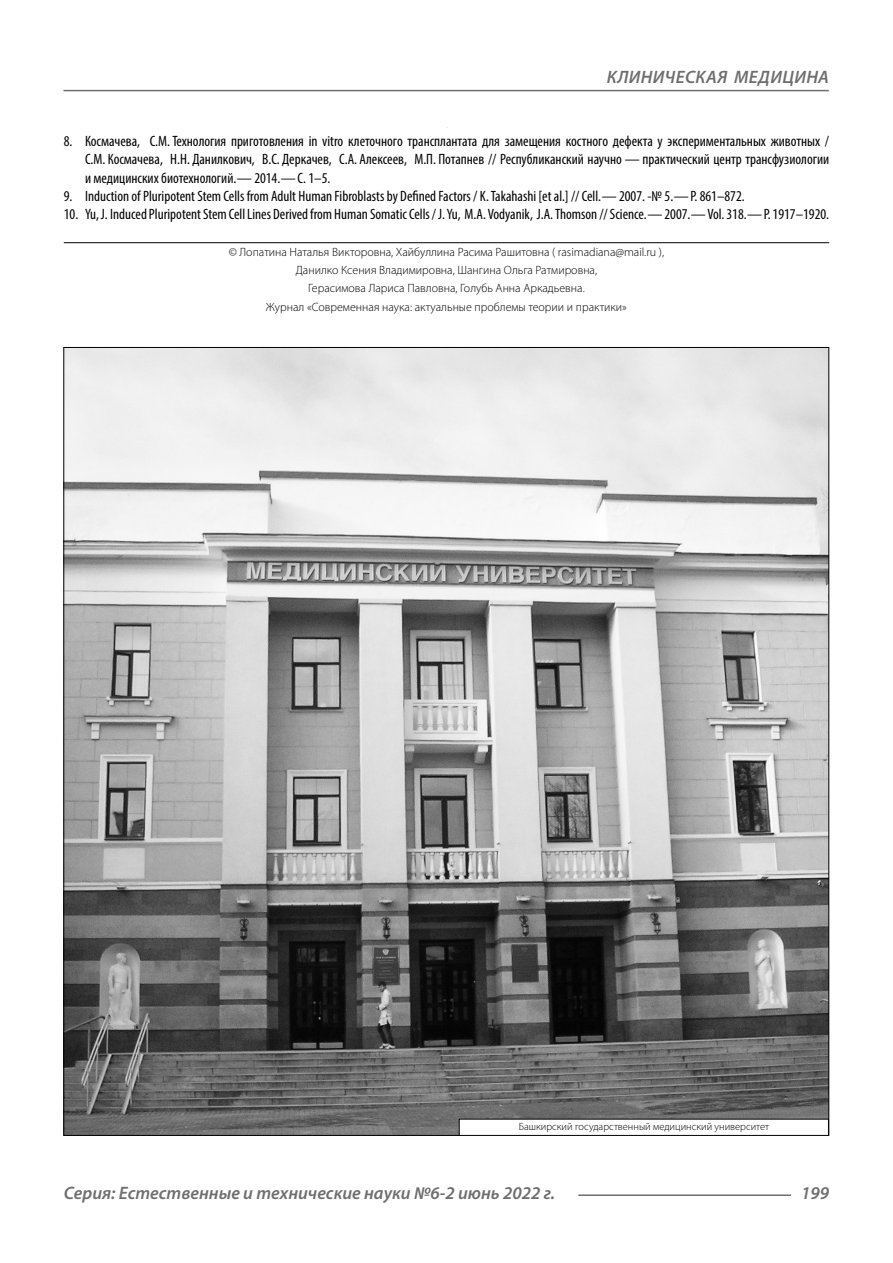
<style>
.page{position:relative;width:893px;height:1263px;background:#fff}
.page>*{position:absolute;margin:0;border:0;box-sizing:border-box;transform-origin:0 0}
.t1{font:italic 600 18px "Myriad Pro";color:#6e6e6e}
.t2{font:condensed 15px/18.3px "Myriad Pro";color:#000;text-align:justify}
.Copy{font:300 12px/18.3px "Myriad Pro";color:#000;text-align:center}
.Author-doc{font:300 10.5px "Myriad Pro";color:#000}
</style>
<div class="page">
<hr style="left:64px;top:242px;width:765px;height:1px;background:#000">
<img style="left:65px;top:349px;width:762px;height:785px">
<div style="left:459px;top:1119px;width:369px;height:16px;background:#fff"></div>
<div style="left:459px;top:1119px;width:370px;height:17px;border:1px solid #000"></div>
<hr style="left:578px;top:1194px;width:213px;height:2px;background:#6e6e6e">
<hr style="left:63px;top:90px;width:766px;height:1px;background:#6e6e6e">
<p class="t1" style="left:607px;top:66px;width:23px">Клиническая</p>
<p class="t1" style="left:734px;top:66px;width:13px">медицина</p>
<p class="t2" style="left:85px;top:132px;width:746px;text-indent:-21px">8. Космачева, С.М. Технология приготовления in vitro клеточного трансплантата для замещения костного дефекта у экспериментальных животных / С.М. Космачева, Н.Н. Данилкович, В.С. Деркачев, С.А. Алексеев, М.П. Потапнев // Республиканский научно — практический центр трансфузиологии и медицинских биотехнологий.— 2014.—С. 1–5.</p>
<p class="t2" style="left:64px;top:187px;width:682px">9. Induction of Pluripotent Stem Cells from Adult Human Fibroblasts by Defined Factors / K.Takahashi [et al.] // Cell.— 2007. -№ 5.—P. 861–872.</p>
<p class="t2" style="left:64px;top:205px;width:767px">10. Yu, J. Induced Pluripotent Stem Cell Lines Derived from Human Somatic Cells / J.Yu, M.A. Vodyanik, J.A.Thomson // Science.— 2007.—Vol. 318.—P. 1917–1920.</p>
<p class="Copy" style="left:229px;top:243px;width:437px">© Лопатина Наталья Викторовна, Хайбуллина Расима Рашитовна ( rasimadiana@mail.ru ), Данилко Ксения Владимировна, Шангина Ольга Ратмировна,<br>Герасимова Лариса Павловна, Голубь Анна Аркадьевна.<br>Журнал «Современная наука: актуальные проблемы теории и практики»</p>
<p class="Author-doc" style="left:519px;top:1120px;width:252px">Башкирский государственный медицинский университет</p>
<p class="t1" style="left:64px;top:1182px;width:493px">Серия: Естественные и технические науки №6-2 июнь 2022 г.</p>
<p class="t1" style="left:801px;top:1182px;width:30px">199</p>
</div>
